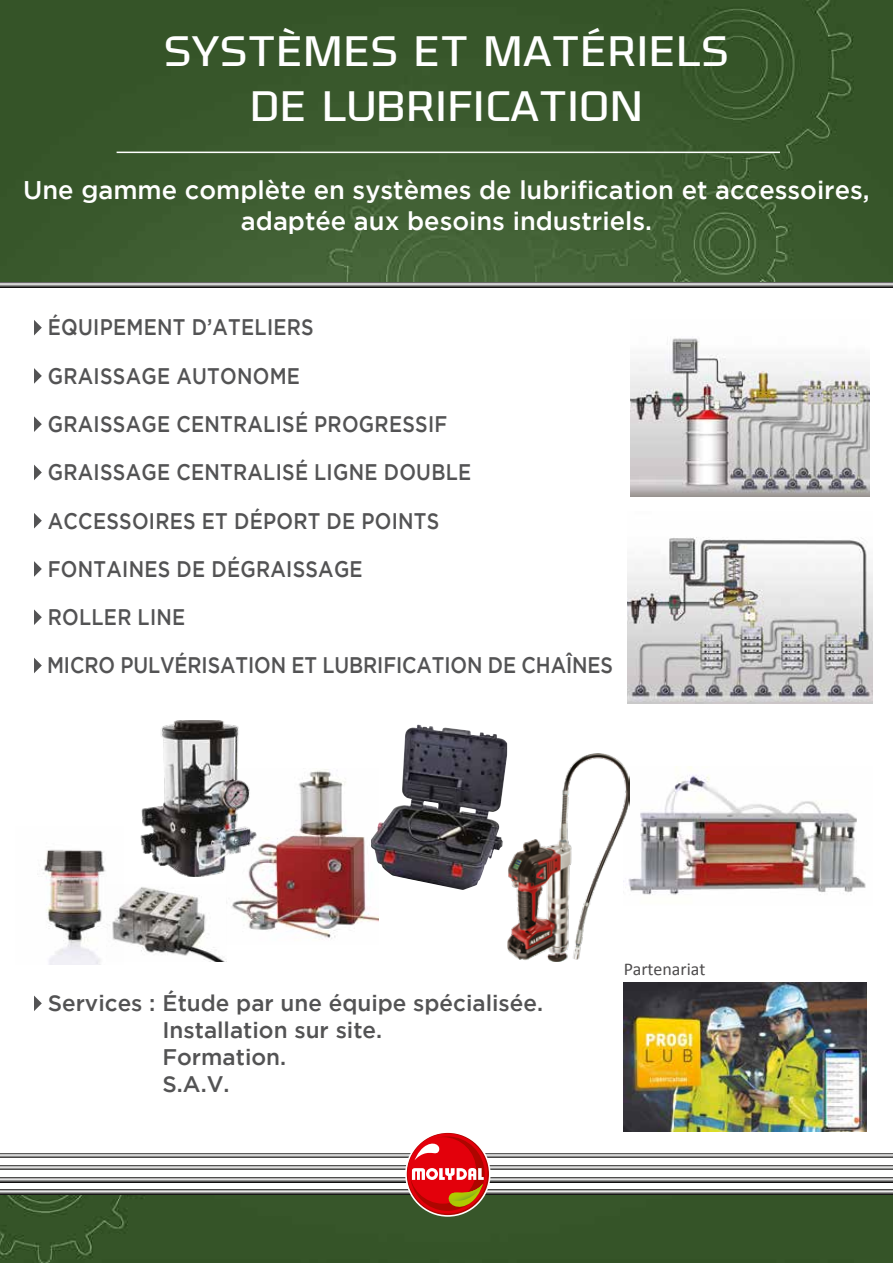
<style>
.page{position:relative;width:893px;height:1263px;background:#fff}
.page>*{position:absolute;margin:0;border:0;box-sizing:border-box;transform-origin:0 0}
.t1{font:300 45px/54px "Olney";color:#fff;text-align:center}
.t2{font:500 25.5px/30.6px "Gotham";color:#fff;text-align:center}
.t3{font:500 22.5px/48.3px "Gotham";letter-spacing:.015em;color:#535354;scale:.87 1}
.t4{font:500 22.5px/27px "Gotham";letter-spacing:.015em;color:#535354}
.t5{font:18px "Calibri";color:#4e4c4d}
</style>
<div class="page">
<img style="left:0;top:0;width:893px;height:1263px">
<div style="left:0;top:285px;width:893px;height:909px;background:#fff"></div>
<svg style="left:0;top:282px;width:893px;height:5px;background:#949393"></svg>
<hr style="left:117px;top:152px;width:663px;height:1px;background:#fff">
<img style="left:43px;top:849px;width:63px;height:115px">
<img style="left:107px;top:887px;width:119px;height:75px">
<img style="left:226px;top:769px;width:152px;height:170px">
<img style="left:630px;top:766px;width:236px;height:129px">
<img style="left:631px;top:338px;width:238px;height:158px">
<img style="left:628px;top:537px;width:244px;height:166px">
<img style="left:371px;top:725px;width:132px;height:165px">
<img style="left:140px;top:720px;width:118px;height:157px">
<img style="left:508px;top:753px;width:122px;height:209px">
<svg style="left:0;top:1190px;width:893px;height:4px;background:#a1a0a0"></svg>
<svg style="left:0;top:1153px;width:893px;height:5px;background:#8e8e8d"></svg>
<svg style="left:0;top:1165px;width:893px;height:5px;background:#8e8e8d"></svg>
<svg style="left:0;top:1177px;width:893px;height:5px;background:#8e8e8e"></svg>
<svg style="left:406px;top:1132px;width:84px;height:84px"></svg>
<div style="left:405px;top:1131px;width:86px;height:86px;border:2px solid #fff;border-radius:50%"></div>
<svg style="left:407px;top:1133px;width:80px;height:80px"></svg>
<svg style="left:410px;top:1136px;width:75px;height:75px"></svg>
<div style="left:410px;top:1137px;width:66px;height:66px;background:#e3000b;border-radius:50%"></div>
<svg style="left:415px;top:1140px;width:25px;height:20px"></svg>
<svg style="left:412px;top:1168px;width:72px;height:44px"></svg>
<img style="left:624px;top:982px;width:242px;height:149px">
<svg style="left:34px;top:320px;width:8px;height:15px"></svg>
<svg style="left:34px;top:368px;width:8px;height:16px"></svg>
<svg style="left:34px;top:416px;width:8px;height:16px"></svg>
<svg style="left:34px;top:465px;width:8px;height:15px"></svg>
<svg style="left:34px;top:513px;width:8px;height:15px"></svg>
<svg style="left:34px;top:561px;width:8px;height:16px"></svg>
<svg style="left:34px;top:609px;width:8px;height:16px"></svg>
<svg style="left:34px;top:658px;width:8px;height:15px"></svg>
<svg style="left:34px;top:995px;width:8px;height:16px"></svg>
<h1 class="t1" style="left:164px;top:23px;width:567px">SYSTÈMES ET MATÉRIELS<br>DE LUBRIFICATION</h1>
<p class="t2" style="left:23px;top:174px;width:848px">Une gamme complète en systèmes de lubrification et accessoires, adaptée aux besoins industriels.</p>
<p class="t3" style="left:47px;top:303px;width:652px">ÉQUIPEMENT D’ATELIERS<br>GRAISSAGE AUTONOME<br>GRAISSAGE CENTRALISÉ PROGRESSIF<br>GRAISSAGE CENTRALISÉ LIGNE DOUBLE<br>ACCESSOIRES ET DÉPORT DE POINTS<br>FONTAINES DE DÉGRAISSAGE<br>ROLLER LINE<br>MICRO PULVÉRISATION ET LUBRIFICATION DE CHAÎNES</p>
<p class="t4" style="left:162px;top:989px;width:382px;text-indent:-115px">Services : Étude par une équipe spécialisée.<br>Installation sur site.<br>Formation.<br>S.A.V.</p>
<p class="t5" style="left:624px;top:958px;width:83px">Partenariat</p>
</div>
